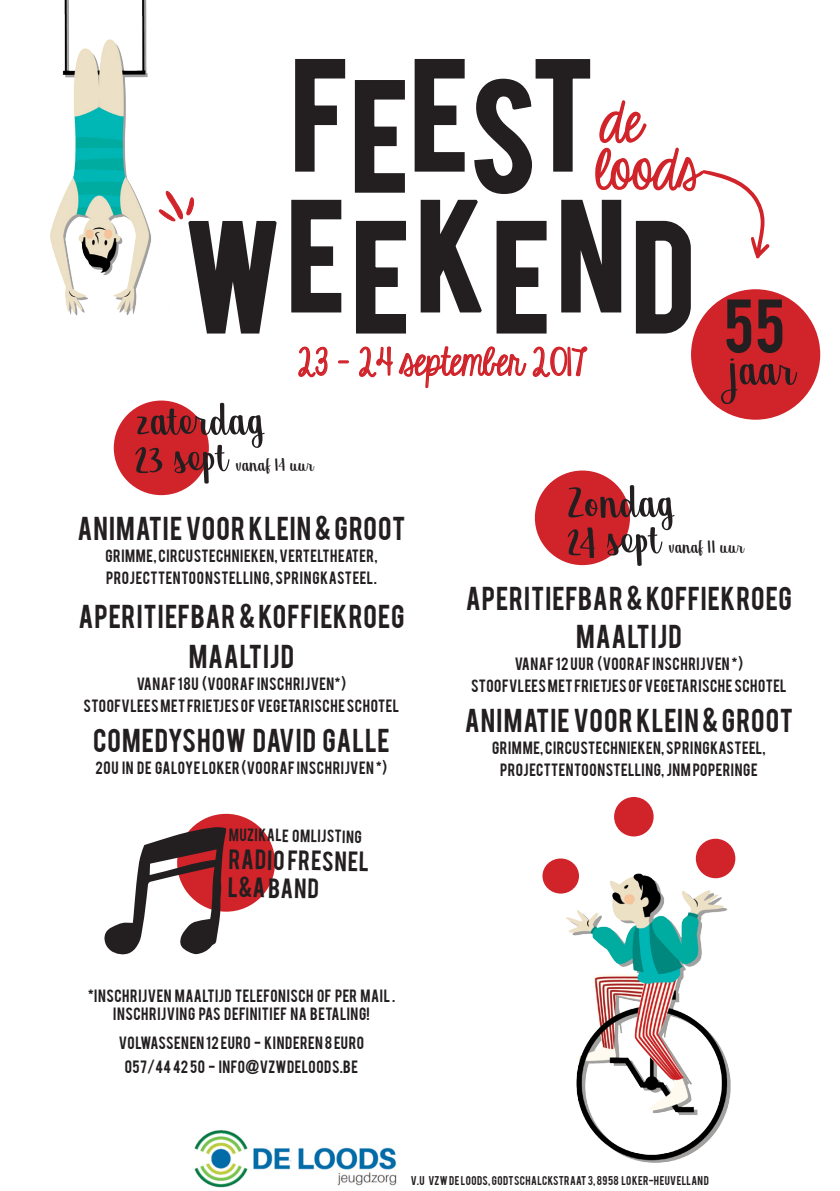
<style>
.page{position:relative;width:840px;height:1191px;background:#fff}
.page>*{position:absolute;margin:0;border:0;box-sizing:border-box;transform-origin:0 0}
.t1{font:123.2px "Bebas";letter-spacing:.05em;color:#231f20}
.t2{font:66px "Georgina";color:#231f20}
.t3{font:62px "Georgina";color:#231f20}
.t4{font:59.4px "Bebas";color:#231f20}
.t5{font:58px "KG Eyes Wide Open";color:#d1232a}
.t6{font:40px "KG Eyes Wide Open";color:#d1232a}
.t7{font:26px "Bebas";letter-spacing:.035em;color:#231f20}
.t8{font:26px "Georgina";color:#231f20}
.t9{font:22px "Bebas";color:#231f20}
.t10{font:14px "Bebas";letter-spacing:.035em;color:#231f20}
.t11{font:10px "Bebas";letter-spacing:.04em;color:#231f20}
</style>
<div class="page">
<img style="left:194px;top:1130px;width:203px;height:58px">
<div style="left:690px;top:289px;width:129px;height:131px;background:#d1232a;border-radius:50%"></div>
<svg style="left:264px;top:221px;width:13px;height:82px"></svg>
<img style="left:50px;top:0;width:214px;height:334px">
<div style="left:177px;top:814px;width:98px;height:97px;background:#d1232a;border-radius:50%"></div>
<svg style="left:104px;top:827px;width:122px;height:128px"></svg>
<div style="left:534px;top:470px;width:95px;height:95px;background:#d1232a;border-radius:50%"></div>
<svg style="left:291px;top:59px;width:479px;height:429px"></svg>
<div style="left:114px;top:400px;width:95px;height:95px;background:#d1232a;border-radius:50%"></div>
<img style="left:543px;top:855px;width:193px;height:308px">
<div style="left:613px;top:797px;width:40px;height:39px;background:#d1232a;border-radius:50%"></div>
<div style="left:542px;top:858px;width:36px;height:35px;background:#d1232a;border-radius:50%"></div>
<div style="left:695px;top:838px;width:40px;height:40px;background:#d1232a;border-radius:50%"></div>
<p class="t1" style="left:291px;top:26px;width:305px">FEEST</p>
<p class="t1" style="left:184px;top:187px;width:512px">WEEKEND</p>
<p class="t5" style="left:600px;top:91px;width:43px">de</p>
<p class="t5" style="left:595px;top:138px;width:105px">loods</p>
<p class="t4" style="left:723px;top:283px;width:63px">55</p>
<p class="t2" style="left:727px;top:342px;width:67px">jaar</p>
<p class="t6" style="left:298px;top:340px;width:290px">23 - 24 september 2017</p>
<p class="t3" style="left:135px;top:395px;width:131px">zaterdag</p>
<p class="t3" style="left:135px;top:431px;width:93px">23 sept</p>
<p class="t8" style="left:235px;top:454px;width:79px">vanaf 14 uur</p>
<p class="t3" style="left:567px;top:477px;width:108px">Zondag</p>
<p class="t3" style="left:567px;top:513px;width:93px">24 sept</p>
<p class="t7" style="left:77px;top:509px;width:329px">ANIMATIE VOOR KLEIN &amp; GROOT</p>
<p class="t10" style="left:105px;top:546px;width:273px">GRIMME, CIRCUSTECHNIEKEN, VERTELTHEATER,</p>
<p class="t10" style="left:106px;top:568px;width:272px">PROJECTTENTOONSTELLING, SPRINGKASTEEL.</p>
<p class="t7" style="left:78px;top:597px;width:327px">APERITIEFBAR &amp; KOFFIEKROEG</p>
<p class="t7" style="left:188px;top:637px;width:107px">MAALTIJD</p>
<p class="t10" style="left:137px;top:674px;width:211px">VANAF 18U (VOORAF INSCHRIJVEN*)</p>
<p class="t10" style="left:84px;top:696px;width:317px">STOOFVLEES MET FRIETJES OF VEGETARISCHE SCHOTEL</p>
<p class="t7" style="left:93px;top:721px;width:298px">COMEDYSHOW DAVID GALLE</p>
<p class="t10" style="left:95px;top:758px;width:293px">20U IN DE GALOYE LOKER (VOORAF INSCHRIJVEN *)</p>
<p class="t8" style="left:668px;top:536px;width:76px">vanaf 11 uur</p>
<p class="t7" style="left:465px;top:579px;width:327px">APERITIEFBAR &amp; KOFFIEKROEG</p>
<p class="t7" style="left:576px;top:617px;width:107px">MAALTIJD</p>
<p class="t10" style="left:514px;top:653px;width:229px">VANAF 12 UUR (VOORAF INSCHRIJVEN *)</p>
<p class="t10" style="left:471px;top:675px;width:317px">STOOFVLEES MET FRIETJES OF VEGETARISCHE SCHOTEL</p>
<p class="t7" style="left:464px;top:701px;width:329px">ANIMATIE VOOR KLEIN &amp; GROOT</p>
<p class="t10" style="left:492px;top:737px;width:275px">GRIMME, CIRCUSTECHNIEKEN, SPRINGKASTEEL,</p>
<p class="t10" style="left:500px;top:759px;width:259px">PROJECTTENTOONSTELLING, JNM POPERINGE</p>
<p class="t10" style="left:229px;top:824px;width:134px;rotate:1deg">MUZIKALE OMLIJSTING</p>
<p class="t9" style="left:229px;top:843px;width:142px;rotate:1deg">RADIO FRESNEL</p>
<p class="t9" style="left:228px;top:871px;width:92px;rotate:1deg">L&amp;A BAND</p>
<p class="t10" style="left:88px;top:985px;width:309px">*INSCHRIJVEN MAALTIJD TELEFONISCH OF PER MAIL .</p>
<p class="t10" style="left:113px;top:1003px;width:258px">INSCHRIJVING PAS DEFINITIEF NA BETALING!</p>
<p class="t10" style="left:119px;top:1032px;width:246px">VOLWASSENEN 12 EURO - KINDEREN 8 EURO</p>
<p class="t10" style="left:125px;top:1056px;width:235px">057/44 42 50 - INFO@VZWDELOODS.BE</p>
<p class="t11" style="left:410px;top:1172px;width:299px">V.U VZW DE LOODS, GODTSCHALCKSTRAAT 3, 8958 LOKER-HEUVELLAND</p>
</div>
